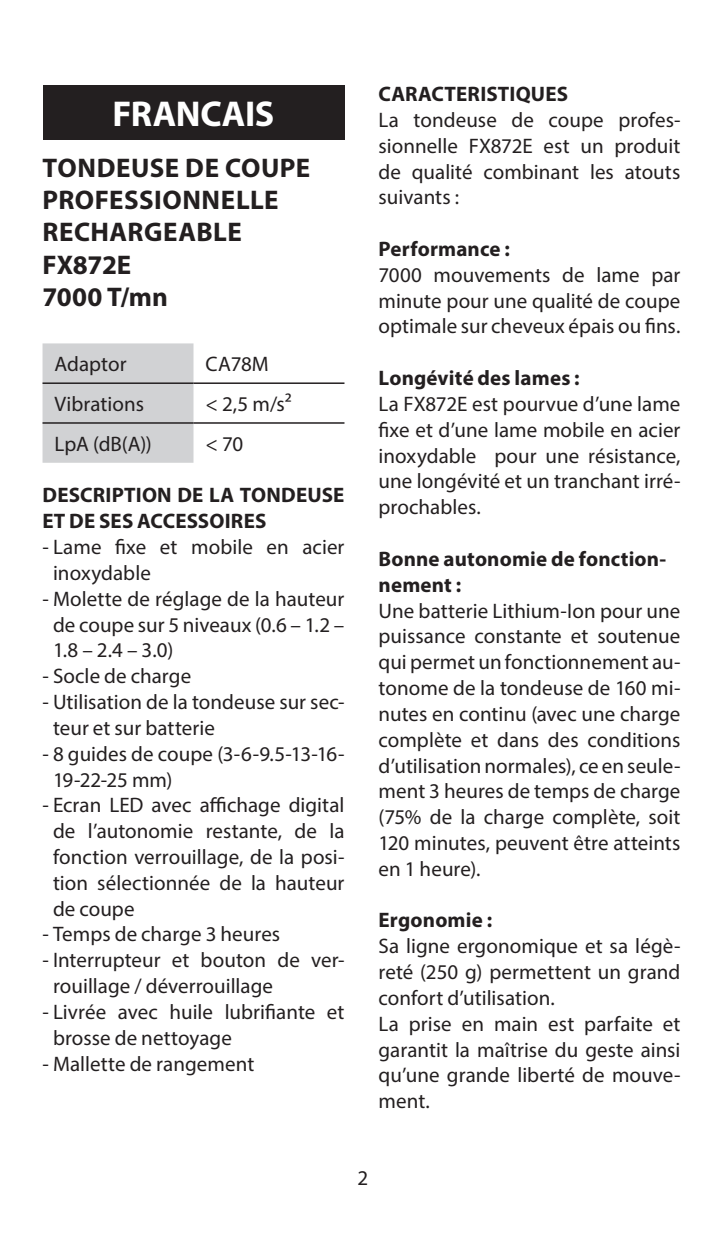
<style>
.page{position:relative;width:723px;height:1234px;background:#fff}
.page>*{position:absolute;margin:0;border:0;box-sizing:border-box;transform-origin:0 0}
.t1{font:700 36px "Myriad Pro";letter-spacing:-.01em;color:#fff}
.t2{font:700 27px/32.4px "Myriad Pro";letter-spacing:.015em;color:#231f20}
.t3{font:21px/25.8px "Myriad Pro";color:#231f20}
.t4{font:700 21px/25.8px "Myriad Pro";letter-spacing:.01em;color:#231f20}
</style>
<div class="page">
<div style="left:43px;top:343px;width:150px;height:119px;background:#d1d2d4"></div>
<hr style="left:43px;top:382px;width:150px;height:2px;background:#231f20">
<hr style="left:193px;top:382px;width:151px;height:2px;background:#231f20">
<hr style="left:43px;top:422px;width:150px;height:1px;background:#231f20">
<hr style="left:193px;top:422px;width:151px;height:1px;background:#231f20">
<div style="left:43px;top:85px;width:301px;height:54px;background:#231f20"></div>
<h1 class="t1" style="left:113px;top:90px;width:163px">FRANCAIS</h1>
<p class="t2" style="left:43px;top:150px;width:269px">TONDEUSE DE COUPE<br>PROFESSIONNELLE<br>RECHARGEABLE<br>FX872E<br>7000 T/mn</p>
<p class="t3" style="left:55px;top:351px;width:74px">Adaptor</p>
<p class="t3" style="left:205px;top:351px;width:65px">CA78M</p>
<p class="t3" style="left:55px;top:390px;width:91px">Vibrations</p>
<p class="t3" style="left:205px;top:390px;width:88px">&lt; 2,5 m/s²</p>
<p class="t3" style="left:55px;top:430px;width:99px">LpA (dB(A))</p>
<p class="t3" style="left:205px;top:430px;width:39px">&lt; 70</p>
<p class="t4" style="left:43px;top:481px;width:303px">DESCRIPTION DE LA TONDEUSE<br>ET DE SES ACCESSOIRES</p>
<p class="t3" style="left:53px;top:533px;width:293px;text-indent:-10px">- Lame fixe et mobile en acier inoxydable</p>
<p class="t3" style="left:53px;top:585px;width:293px;text-align:justify;text-indent:-10px">- Molette de réglage de la hauteur de coupe sur 5 niveaux (0.6 – 1.2 – 1.8 – 2.4 – 3.0)</p>
<p class="t3" style="left:43px;top:662px;width:150px">- Socle de charge</p>
<p class="t3" style="left:53px;top:688px;width:293px;text-indent:-10px">- Utilisation de la tondeuse sur sec&shy;teur et sur batterie</p>
<p class="t3" style="left:53px;top:740px;width:293px;text-indent:-10px">- 8 guides de coupe (3-6-9.5-13-16-<br>19-22-25 mm)</p>
<p class="t3" style="left:53px;top:791px;width:293px;text-align:justify;text-indent:-10px">- Ecran LED avec affichage digital de l’autonomie restante, de la fonction verrouillage, de la posi&shy;tion sélectionnée de la hauteur de coupe</p>
<p class="t3" style="left:43px;top:920px;width:239px">- Temps de charge 3 heures</p>
<p class="t3" style="left:53px;top:946px;width:293px;text-indent:-10px">- Interrupteur et bouton de ver&shy;rouillage / déverrouillage</p>
<p class="t3" style="left:53px;top:998px;width:293px;text-indent:-10px">- Livrée avec huile lubrifiante et brosse de nettoyage</p>
<p class="t3" style="left:43px;top:1050px;width:213px">- Mallette de rangement</p>
<p class="t4" style="left:378px;top:80px;width:191px">CARACTERISTIQUES</p>
<p class="t3" style="left:378px;top:107px;width:303px;text-align:justify">La tondeuse de coupe profes&shy;sionnelle FX872E est un produit de qualité combinant les atouts suivants :</p>
<p class="t4" style="left:378px;top:235px;width:133px">Performance :</p>
<p class="t3" style="left:378px;top:261px;width:303px;text-align:justify">7000 mouvements de lame par minute pour une qualité de coupe optimale sur cheveux épais ou fins.</p>
<p class="t4" style="left:378px;top:364px;width:203px">Longévité des lames :</p>
<p class="t3" style="left:378px;top:390px;width:303px;text-align:justify">La FX872E est pourvue d’une lame fixe et d’une lame mobile en acier inoxydable pour une résistance, une longévité et un tranchant irré&shy;prochables.</p>
<p class="t4" style="left:378px;top:545px;width:289px">Bonne autonomie de fonction&shy;nement :</p>
<p class="t3" style="left:378px;top:597px;width:303px;text-align:justify">Une batterie Lithium-Ion pour une puissance constante et soutenue qui permet un fonctionnement au&shy;tonome de la tondeuse de 160 mi&shy;nutes en continu (avec une charge complète et dans des conditions d’utilisation normales), ce en seule&shy;ment 3 heures de temps de charge (75% de la charge complète, soit 120 minutes, peuvent être atteints en 1 heure).</p>
<p class="t4" style="left:378px;top:906px;width:115px">Ergonomie :</p>
<p class="t3" style="left:378px;top:932px;width:303px">Sa ligne ergonomique et sa légè&shy;reté (250 g) permettent un grand confort d’utilisation.<br>La prise en main est parfaite et garantit la maîtrise du geste ainsi qu’une grande liberté de mouve&shy;ment.</p>
<p class="t3" style="left:357px;top:1164px;width:12px">2</p>
</div>
